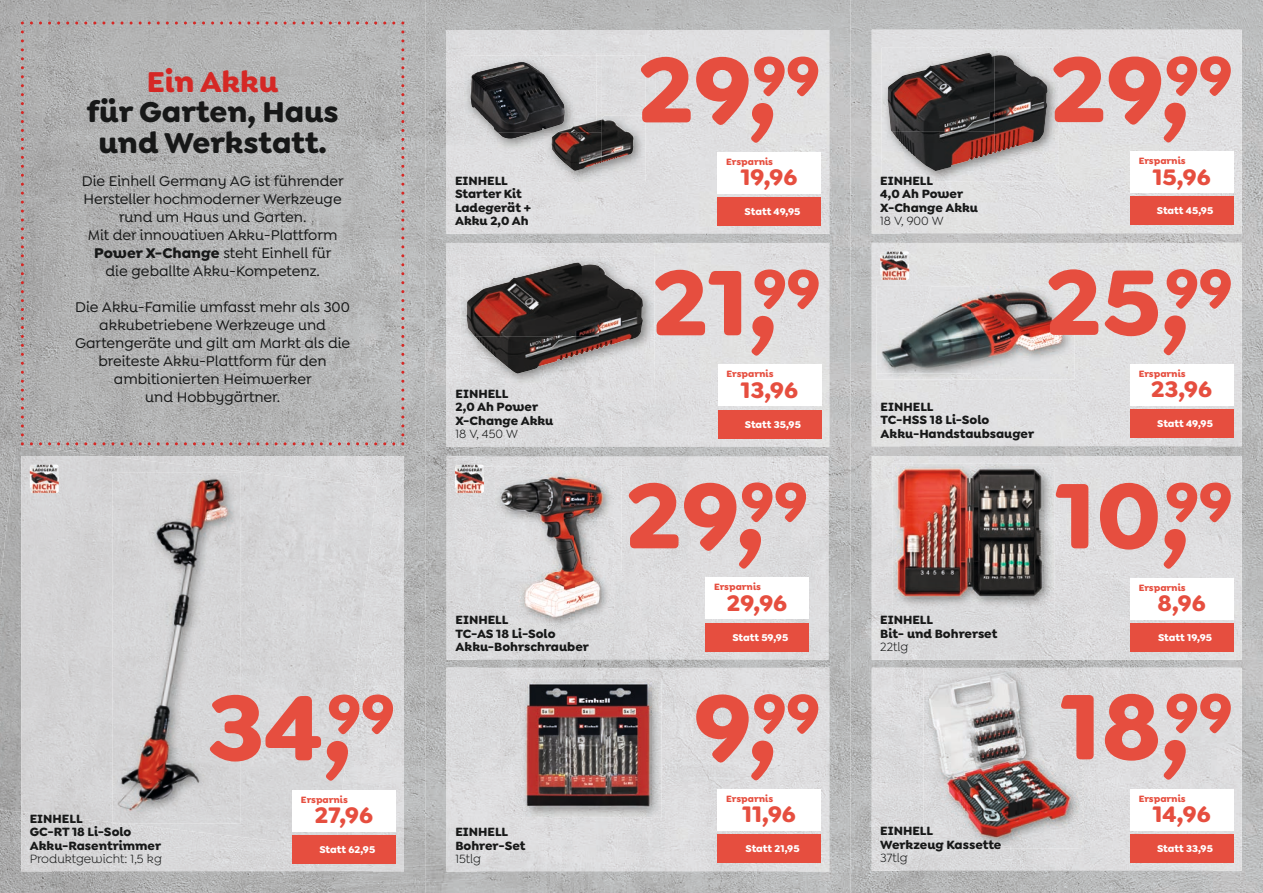
<style>
.page{position:relative;width:1263px;height:893px;background:#fff}
.page>*{position:absolute;margin:0;border:0;box-sizing:border-box;transform-origin:0 0}
.t1{font:700 99px "Goldplay Alt";color:#e64e3f}
.t2{font:700 30.6px/30.6px "Goldplay Alt";color:#171818;text-align:center}
.t3{font:700 30.6px "Goldplay Alt";letter-spacing:-.005em;color:#d52825}
.t4{font:700 24px "Goldplay Alt";color:#e64e3f}
.t5{font:500 15px/18px "Goldplay Alt";color:#171818;text-align:center}
.t6{font:700 12.75px/13.5px "Goldplay Alt";color:#171818}
.t7{font:12.75px "Goldplay Alt";color:#171818}
.t8{font:700 10.5px "Goldplay Alt";color:#fff}
.t9{font:700 9.75px "Goldplay Alt";color:#e64e3f}
.s1{font-weight:700}
</style>
<div class="page">
<img style="left:0;top:0;width:425px;height:472px">
<img style="left:373px;top:472px;width:52px;height:421px">
<img style="left:0;top:812px;width:52px;height:81px">
<img style="left:52px;top:871px;width:321px;height:22px">
<img style="left:425px;top:0;width:838px;height:52px">
<img style="left:798px;top:52px;width:103px;height:841px">
<img style="left:1212px;top:52px;width:51px;height:841px">
<img style="left:901px;top:233px;width:311px;height:10px">
<img style="left:901px;top:446px;width:311px;height:10px">
<img style="left:901px;top:660px;width:311px;height:8px">
<img style="left:901px;top:871px;width:311px;height:22px">
<img style="left:425px;top:52px;width:53px;height:841px">
<img style="left:478px;top:234px;width:320px;height:9px">
<img style="left:478px;top:447px;width:320px;height:9px">
<img style="left:478px;top:660px;width:320px;height:8px">
<img style="left:478px;top:871px;width:320px;height:22px">
<img style="left:850px;top:0;width:1px;height:893px">
<div style="left:872px;top:243px;width:370px;height:203px;background:#e0e0e1"></div>
<div style="left:446px;top:30px;width:383px;height:204px;background:#dfdfe0"></div>
<img style="left:447px;top:456px;width:381px;height:204px">
<img style="left:446px;top:243px;width:383px;height:204px">
<div style="left:872px;top:30px;width:370px;height:203px;background:#e0e0e1"></div>
<img style="left:872px;top:456px;width:370px;height:204px">
<img style="left:446px;top:668px;width:383px;height:203px">
<img style="left:174px;top:456px;width:230px;height:51px">
<img style="left:357px;top:507px;width:47px;height:364px">
<img style="left:309px;top:832px;width:48px;height:39px">
<img style="left:21px;top:825px;width:95px;height:46px">
<div style="left:116px;top:825px;width:193px;height:46px;background:#d8d7d9"></div>
<svg style="left:21px;top:22px;width:383px;height:423px;background:#b2b1b1"></svg>
<img style="left:872px;top:668px;width:370px;height:203px">
<img style="left:0;top:446px;width:106px;height:366px">
<div style="left:21px;top:456px;width:153px;height:251px;background:#d4d3d5"></div>
<div style="left:173px;top:464px;width:204px;height:74px;background:#d8d8da"></div>
<div style="left:241px;top:523px;width:130px;height:267px;background:#d7d7d8"></div>
<div style="left:21px;top:707px;width:112px;height:118px;background:#d4d3d5"></div>
<div style="left:133px;top:785px;width:208px;height:63px;background:#d7d7d8"></div>
<img style="left:113px;top:473px;width:128px;height:245px">
<img style="left:113px;top:718px;width:128px;height:105px">
<img style="left:876px;top:286px;width:198px;height:93px">
<img style="left:876px;top:286px;width:191px;height:88px">
<img style="left:464px;top:55px;width:181px;height:127px">
<img style="left:596px;top:53px;width:59px;height:63px">
<img style="left:470px;top:55px;width:131px;height:77px">
<img style="left:601px;top:55px;width:44px;height:107px">
<img style="left:497px;top:132px;width:105px;height:39px">
<img style="left:521px;top:678px;width:140px;height:140px">
<img style="left:525px;top:682px;width:126px;height:126px">
<img style="left:495px;top:519px;width:119px;height:109px">
<img style="left:466px;top:467px;width:104px;height:52px">
<img style="left:570px;top:467px;width:52px;height:104px">
<div style="left:466px;top:518px;width:29px;height:104px;background:#dbdadc"></div>
<img style="left:614px;top:570px;width:8px;height:52px">
<img style="left:460px;top:256px;width:194px;height:129px">
<img style="left:466px;top:262px;width:133px;height:75px">
<img style="left:599px;top:266px;width:44px;height:82px">
<img style="left:475px;top:336px;width:115px;height:38px">
<img style="left:892px;top:463px;width:162px;height:145px">
<img style="left:896px;top:467px;width:147px;height:130px">
<img style="left:882px;top:48px;width:177px;height:134px">
<img style="left:888px;top:53px;width:106px;height:79px">
<img style="left:994px;top:55px;width:53px;height:98px">
<img style="left:892px;top:132px;width:102px;height:39px">
<img style="left:923px;top:666px;width:158px;height:182px">
<img style="left:929px;top:673px;width:154px;height:172px">
<img style="left:30px;top:465px;width:29px;height:28px">
<img style="left:455px;top:464px;width:29px;height:29px">
<img style="left:880px;top:251px;width:29px;height:29px">
<div style="left:1130px;top:410px;width:103px;height:28px;background:#e64e3f"></div>
<div style="left:1130px;top:364px;width:103px;height:42px;background:#fff"></div>
<div style="left:292px;top:835px;width:103px;height:28px;background:#e64e3f"></div>
<div style="left:292px;top:790px;width:103px;height:41px;background:#fff"></div>
<div style="left:705px;top:623px;width:103px;height:28px;background:#e64e3f"></div>
<div style="left:705px;top:578px;width:103px;height:41px;background:#fff"></div>
<div style="left:718px;top:410px;width:103px;height:28px;background:#e64e3f"></div>
<div style="left:718px;top:365px;width:103px;height:41px;background:#fff"></div>
<div style="left:717px;top:197px;width:104px;height:28px;background:#e64e3f"></div>
<div style="left:718px;top:152px;width:103px;height:41px;background:#fff"></div>
<div style="left:1130px;top:197px;width:103px;height:28px;background:#e64e3f"></div>
<div style="left:1130px;top:152px;width:103px;height:41px;background:#fff"></div>
<div style="left:1130px;top:623px;width:103px;height:28px;background:#e64e3f"></div>
<div style="left:1130px;top:578px;width:103px;height:41px;background:#fff"></div>
<div style="left:718px;top:835px;width:103px;height:28px;background:#e64e3f"></div>
<div style="left:718px;top:789px;width:103px;height:42px;background:#fff"></div>
<div style="left:1130px;top:834px;width:103px;height:28px;background:#e64e3f"></div>
<div style="left:1130px;top:789px;width:103px;height:41px;background:#fff"></div>
<h2 class="t3" style="left:147px;top:62px;width:133px">Ein Akku</h2>
<h2 class="t2" style="left:86px;top:96px;width:254px">für Garten, Haus und Werkstatt.</h2>
<p class="t5" style="left:82px;top:172px;width:263px">Die Einhell Germany AG ist führender<br>Hersteller hochmoderner Werkzeuge rund um Haus und Garten.<br>Mit der innovativen Akku-Plattform<br><span class="s1">Power X-Change</span> steht Einhell für die geballte Akku-Kompetenz.</p>
<p class="t5" style="left:75px;top:298px;width:277px">Die Akku-Familie umfasst mehr als 300 akkubetriebene Werkzeuge und<br>Gartengeräte und gilt am Markt als die breiteste Akku-Plattform für den ambitionierten Heimwerker<br>und Hobbygärtner.</p>
<h1 class="t1" style="left:208px;top:663px;width:188px">34,<sup>99</sup></h1>
<p class="t6" style="left:30px;top:812px;width:133px">EINHELL<br>GC-RT 18 Li-Solo<br>Akku-Rasentrimmer</p>
<p class="t7" style="left:30px;top:852px;width:134px">Produktgewicht: 1,5 kg</p>
<p class="t9" style="left:301px;top:793px;width:48px">Ersparnis</p>
<h3 class="t4" style="left:315px;top:799px;width:60px">27,96</h3>
<p class="t8" style="left:319px;top:842px;width:57px">Statt 62,95</p>
<p class="t6" style="left:455px;top:174px;width:77px">EINHELL<br>Starter Kit<br>Ladegerät +<br>Akku 2,0 Ah</p>
<p class="t6" style="left:456px;top:387px;width:99px">EINHELL<br>2,0 Ah Power<br>X-Change Akku</p>
<p class="t7" style="left:456px;top:427px;width:64px">18 V, 450 W</p>
<p class="t6" style="left:456px;top:613px;width:135px">EINHELL<br>TC-AS 18 Li-Solo<br>Akku-Bohrschrauber</p>
<p class="t6" style="left:455px;top:825px;width:72px">EINHELL<br>Bohrer-Set</p>
<p class="t7" style="left:455px;top:852px;width:27px">15tlg</p>
<h1 class="t1" style="left:638px;top:25px;width:183px">29,<sup>99</sup></h1>
<p class="t9" style="left:726px;top:155px;width:48px">Ersparnis</p>
<h3 class="t4" style="left:741px;top:161px;width:58px">19,96</h3>
<p class="t8" style="left:745px;top:204px;width:57px">Statt 49,95</p>
<h1 class="t1" style="left:653px;top:238px;width:169px">21,<sup>99</sup></h1>
<p class="t9" style="left:726px;top:368px;width:48px">Ersparnis</p>
<h3 class="t4" style="left:741px;top:374px;width:59px">13,96</h3>
<p class="t8" style="left:745px;top:417px;width:58px">Statt 35,95</p>
<h1 class="t1" style="left:626px;top:451px;width:183px">29,<sup>99</sup></h1>
<p class="t9" style="left:714px;top:581px;width:48px">Ersparnis</p>
<h3 class="t4" style="left:727px;top:587px;width:62px">29,96</h3>
<p class="t8" style="left:732px;top:630px;width:57px">Statt 59,95</p>
<h1 class="t1" style="left:694px;top:662px;width:127px">9,<sup>99</sup></h1>
<p class="t9" style="left:726px;top:792px;width:48px">Ersparnis</p>
<h3 class="t4" style="left:742px;top:799px;width:55px">11,96</h3>
<p class="t8" style="left:745px;top:842px;width:56px">Statt 21,95</p>
<p class="t6" style="left:880px;top:173px;width:99px">EINHELL<br>4,0 Ah Power<br>X-Change Akku</p>
<p class="t7" style="left:880px;top:214px;width:65px">18 V, 900 W</p>
<h1 class="t1" style="left:1051px;top:24px;width:183px">29,<sup>99</sup></h1>
<p class="t9" style="left:1139px;top:155px;width:48px">Ersparnis</p>
<h3 class="t4" style="left:1153px;top:161px;width:59px">15,96</h3>
<p class="t8" style="left:1157px;top:204px;width:58px">Statt 45,95</p>
<p class="t6" style="left:881px;top:400px;width:155px">EINHELL<br>TC-HSS 18 Li-Solo<br>Akku-Handstaubsauger</p>
<h1 class="t1" style="left:1046px;top:237px;width:188px">25,<sup>99</sup></h1>
<p class="t9" style="left:1139px;top:367px;width:48px">Ersparnis</p>
<h3 class="t4" style="left:1151px;top:374px;width:62px">23,96</h3>
<p class="t8" style="left:1157px;top:417px;width:57px">Statt 49,95</p>
<p class="t6" style="left:880px;top:613px;width:119px">EINHELL<br>Bit- und Bohrerset</p>
<p class="t7" style="left:880px;top:640px;width:30px">22tlg</p>
<p class="t6" style="left:880px;top:824px;width:123px">EINHELL<br>Werkzeug Kassette</p>
<p class="t7" style="left:880px;top:851px;width:29px">37tlg</p>
<h1 class="t1" style="left:1056px;top:451px;width:178px">10,<sup>99</sup></h1>
<p class="t9" style="left:1139px;top:581px;width:48px">Ersparnis</p>
<h3 class="t4" style="left:1157px;top:587px;width:50px">8,96</h3>
<p class="t8" style="left:1158px;top:630px;width:55px">Statt 19,95</p>
<h1 class="t1" style="left:1061px;top:662px;width:173px">18,<sup>99</sup></h1>
<p class="t9" style="left:1139px;top:792px;width:48px">Ersparnis</p>
<h3 class="t4" style="left:1153px;top:798px;width:59px">14,96</h3>
<p class="t8" style="left:1157px;top:841px;width:57px">Statt 33,95</p>
</div>
